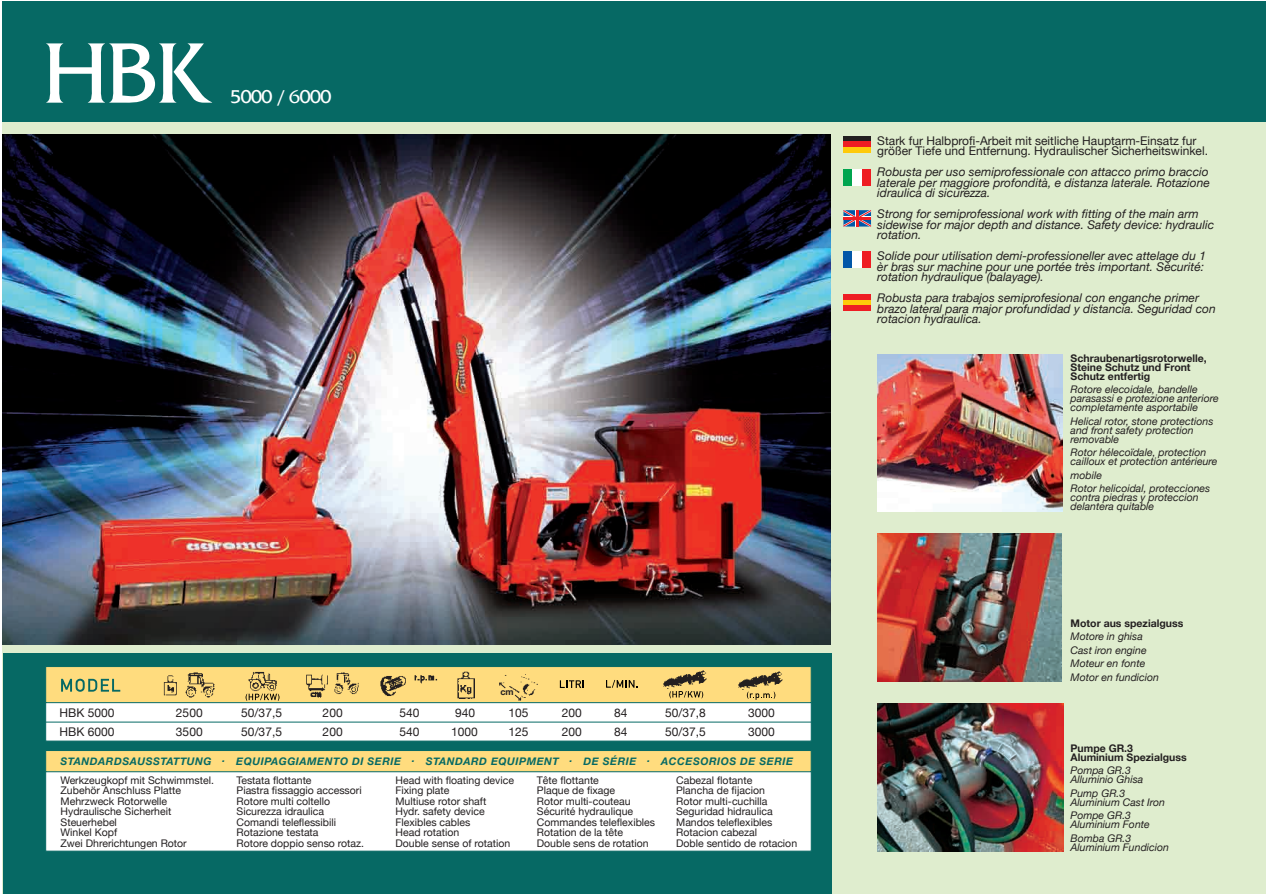
<style>
.page{position:relative;width:1269px;height:894px;background:#fff}
.page>*{position:absolute;margin:0;border:0;box-sizing:border-box;transform-origin:0 0}
.t1{font:90px "Friz Quadrata";color:#fff}
.t2{font:19.5px "Friz Quadrata";letter-spacing:-.025em;color:#fff}
.t3{font:italic 12px/10.5px "Helvetica Neue";color:#231f20}
.t4{font:12px/10.5px "Helvetica Neue";color:#231f20}
.t5{font:10.5px/10.5px "Helvetica Neue";color:#231f20}
.t6{font:italic 10.5px/9px "Helvetica Neue";color:#231f20}
.t7{font:700 10.5px/9px "Helvetica Neue";color:#231f20}
.t8{font:italic 700 10.5px "Helvetica Neue";letter-spacing:.05em;color:#066964}
.t9{font:700 9px "Helvetica Neue";color:#231f20}
</style>
<div class="page">
<div style="left:3px;top:1px;width:1263px;height:893px;background:#dfedce"></div>
<div style="left:3px;top:652px;width:828px;height:242px;background:#066964"></div>
<div style="left:45px;top:671px;width:766px;height:70px;background:#fff"></div>
<div style="left:45px;top:760px;width:766px;height:91px;background:#fff"></div>
<div style="left:3px;top:1px;width:1263px;height:120px;background:#066964"></div>
<img style="left:3px;top:135px;width:828px;height:510px">
<div style="left:45px;top:666px;width:766px;height:37px;background:#ffdc7e;border:1px solid #066964"></div>
<div style="left:45px;top:750px;width:766px;height:22px;background:#ffdc7e;border:1px solid #066964"></div>
<svg style="left:61px;top:678px;width:59px;height:14px"></svg>
<svg style="left:560px;top:680px;width:24px;height:8px"></svg>
<svg style="left:606px;top:680px;width:32px;height:8px"></svg>
<img style="left:306px;top:672px;width:53px;height:26px">
<img style="left:163px;top:672px;width:52px;height:26px">
<img style="left:380px;top:675px;width:58px;height:21px">
<img style="left:457px;top:671px;width:17px;height:27px">
<img style="left:663px;top:670px;width:44px;height:19px">
<svg style="left:669px;top:691px;width:34px;height:7px"></svg>
<img style="left:738px;top:671px;width:45px;height:23px">
<svg style="left:747px;top:691px;width:28px;height:9px"></svg>
<img style="left:248px;top:671px;width:29px;height:21px">
<svg style="left:246px;top:693px;width:33px;height:8px"></svg>
<hr style="left:46px;top:722px;width:765px;height:1px;background:#066964">
<img style="left:504px;top:674px;width:34px;height:23px">
<svg style="left:499px;top:682px;width:7px;height:7px"></svg>
<svg style="left:514px;top:694px;width:7px;height:7px"></svg>
<img style="left:877px;top:354px;width:185px;height:157px">
<div style="left:843px;top:169px;width:9px;height:16px;background:#00a54f"></div>
<div style="left:862px;top:169px;width:9px;height:16px;background:#ee1d23"></div>
<div style="left:852px;top:169px;width:10px;height:16px;background:#fff"></div>
<div style="left:843px;top:251px;width:9px;height:17px;background:#0157a8"></div>
<div style="left:862px;top:251px;width:9px;height:17px;background:#ee1d23"></div>
<div style="left:852px;top:251px;width:10px;height:17px;background:#fff"></div>
<div style="left:843px;top:136px;width:28px;height:5px;background:#231f20"></div>
<div style="left:843px;top:141px;width:28px;height:6px;background:#ee1d23"></div>
<div style="left:843px;top:147px;width:28px;height:5px;background:#feca0a"></div>
<div style="left:843px;top:294px;width:28px;height:6px;background:#ee1d23"></div>
<div style="left:843px;top:300px;width:28px;height:5px;background:#feca0a"></div>
<div style="left:843px;top:305px;width:28px;height:6px;background:#ee1d23"></div>
<svg style="left:843px;top:210px;width:28px;height:17px"></svg>
<hr style="left:843px;top:217px;width:28px;height:3px;background:#ee1d23">
<img style="left:877px;top:533px;width:184px;height:148px">
<img style="left:877px;top:704px;width:186px;height:147px">
<h1 class="t1" style="left:43px;top:23px;width:168px">HBK</h1>
<h2 class="t2" style="left:230px;top:86px;width:103px">5000 / 6000</h2>
<p class="t9" style="left:500px;top:686px;width:15px">cm</p>
<p class="t4" style="left:60px;top:707px;width:56px">HBK 5000</p>
<p class="t4" style="left:176px;top:707px;width:28px">2500</p>
<p class="t4" style="left:241px;top:707px;width:42px">50/37,5</p>
<p class="t4" style="left:323px;top:707px;width:22px">200</p>
<p class="t4" style="left:400px;top:707px;width:22px">540</p>
<p class="t4" style="left:455px;top:707px;width:22px">940</p>
<p class="t4" style="left:508px;top:707px;width:22px">105</p>
<p class="t4" style="left:562px;top:707px;width:22px">200</p>
<p class="t4" style="left:614px;top:707px;width:15px">84</p>
<p class="t4" style="left:665px;top:707px;width:42px">50/37,8</p>
<p class="t4" style="left:748px;top:707px;width:28px">3000</p>
<p class="t4" style="left:59px;top:726px;width:56px">HBK 6000</p>
<p class="t4" style="left:176px;top:726px;width:28px">3500</p>
<p class="t4" style="left:241px;top:726px;width:42px">50/37,5</p>
<p class="t4" style="left:323px;top:726px;width:22px">200</p>
<p class="t4" style="left:400px;top:726px;width:22px">540</p>
<p class="t4" style="left:451px;top:726px;width:28px">1000</p>
<p class="t4" style="left:508px;top:726px;width:22px">125</p>
<p class="t4" style="left:562px;top:726px;width:22px">200</p>
<p class="t4" style="left:614px;top:726px;width:15px">84</p>
<p class="t4" style="left:665px;top:726px;width:42px">50/37,5</p>
<p class="t4" style="left:748px;top:726px;width:28px">3000</p>
<p class="t8" style="left:61px;top:754px;width:734px">STANDARDSAUSSTATTUNG . EQUIPAGGIAMENTO DI SERIE . STANDARD EQUIPMENT . DE SÉRIE . ACCESORIOS DE SERIE</p>
<p class="t5" style="left:61px;top:774px;width:155px">Werkzeugkopf mit Schwimmstel.<br>Zubehör Anschluss Platte<br>Mehrzweck Rotorwelle<br>Hydraulische Sicherheit<br>Steuerhebel<br>Winkel Kopf<br>Zwei Dhrerichtungen Rotor</p>
<p class="t5" style="left:236px;top:774px;width:129px">Testata flottante<br>Piastra fissaggio accessori<br>Rotore multi coltello<br>Sicurezza idraulica<br>Comandi teleflessibili<br>Rotazione testata<br>Rotore doppio senso rotaz.</p>
<p class="t5" style="left:395px;top:774px;width:120px">Head with floating device<br>Fixing plate<br>Multiuse rotor shaft<br>Hydr. safety device<br>Flexibles cables<br>Head rotation<br>Double sense of rotation</p>
<p class="t5" style="left:537px;top:774px;width:120px">Tête flottante<br>Plaque de fixage<br>Rotor multi-couteau<br>Sécurité hydraulique<br>Commandes teleflexibles<br>Rotation de la tête<br>Double sens de rotation</p>
<p class="t5" style="left:676px;top:774px;width:122px">Cabezal flotante<br>Plancha de fijacion<br>Rotor multi-cuchilla<br>Seguridad hidraulica<br>Mandos teleflexibles<br>Rotacion cabezal<br>Doble sentido de rotacion</p>
<p class="t4" style="left:877px;top:135px;width:332px">Stark fur Halbprofi-Arbeit mit seitliche Hauptarm-Einsatz fur größer Tiefe und Entfernung. Hydraulischer Sicherheitswinkel.</p>
<p class="t3" style="left:877px;top:167px;width:334px;text-align:justify">Robusta per uso semiprofessionale con attacco primo braccio laterale per maggiore profondità, e distanza laterale. Rotazione idraulica di sicurezza.</p>
<p class="t3" style="left:877px;top:209px;width:338px">Strong for semiprofessional work with fitting of the main arm sidewise for major depth and distance. Safety device: hydraulic rotation.</p>
<p class="t3" style="left:877px;top:251px;width:330px">Solide pour utilisation demi-professioneller avec attelage du 1 èr bras sur machine pour une portée très important. Sècurité: rotation hydraulique (balayage).</p>
<p class="t3" style="left:877px;top:293px;width:340px">Robusta para trabajos semiprofesional con enganche primer brazo lateral para major profundidad y distancia. Seguridad con rotacion hydraulica.</p>
<p class="t7" style="left:1070px;top:353px;width:138px">Schraubenartigsrotorwelle,<br>Steine Schutz und Front<br>Schutz entfertig</p>
<p class="t6" style="left:1070px;top:385px;width:149px">Rotore elecoidale, bandelle parasassi e protezione anteriore completamente asportabile</p>
<p class="t6" style="left:1070px;top:416px;width:144px">Helical rotor, stone protections and front safety protection removable</p>
<p class="t6" style="left:1070px;top:448px;width:148px">Rotor hélecoïdale, protection cailloux et protection antérieure</p>
<p class="t6" style="left:1070px;top:468px;width:141px;line-height:13.5px">mobile<br>Rotor helicoidal, protecciones</p>
<p class="t6" style="left:1070px;top:493px;width:129px">contra piedras y proteccion delantera quitable</p>
<p class="t7" style="left:1070px;top:618px;width:114px">Motor aus spezialguss</p>
<p class="t6" style="left:1070px;top:630px;width:90px;line-height:13.5px">Motore in ghisa<br>Cast iron engine<br>Moteur en fonte<br>Motor en fundicion</p>
<p class="t7" style="left:1070px;top:743px;width:118px">Pumpe GR.3<br>Aluminium Spezialguss</p>
<p class="t6" style="left:1070px;top:766px;width:74px">Pompa GR.3<br>Alluminio Ghisa</p>
<p class="t6" style="left:1070px;top:788px;width:96px">Pump GR.3<br>Aluminium Cast Iron</p>
<p class="t6" style="left:1070px;top:811px;width:81px">Pompe GR.3<br>Aluminium Fonte</p>
<p class="t6" style="left:1070px;top:833px;width:100px">Bomba GR.3<br>Aluminium Fundicion</p>
</div>
